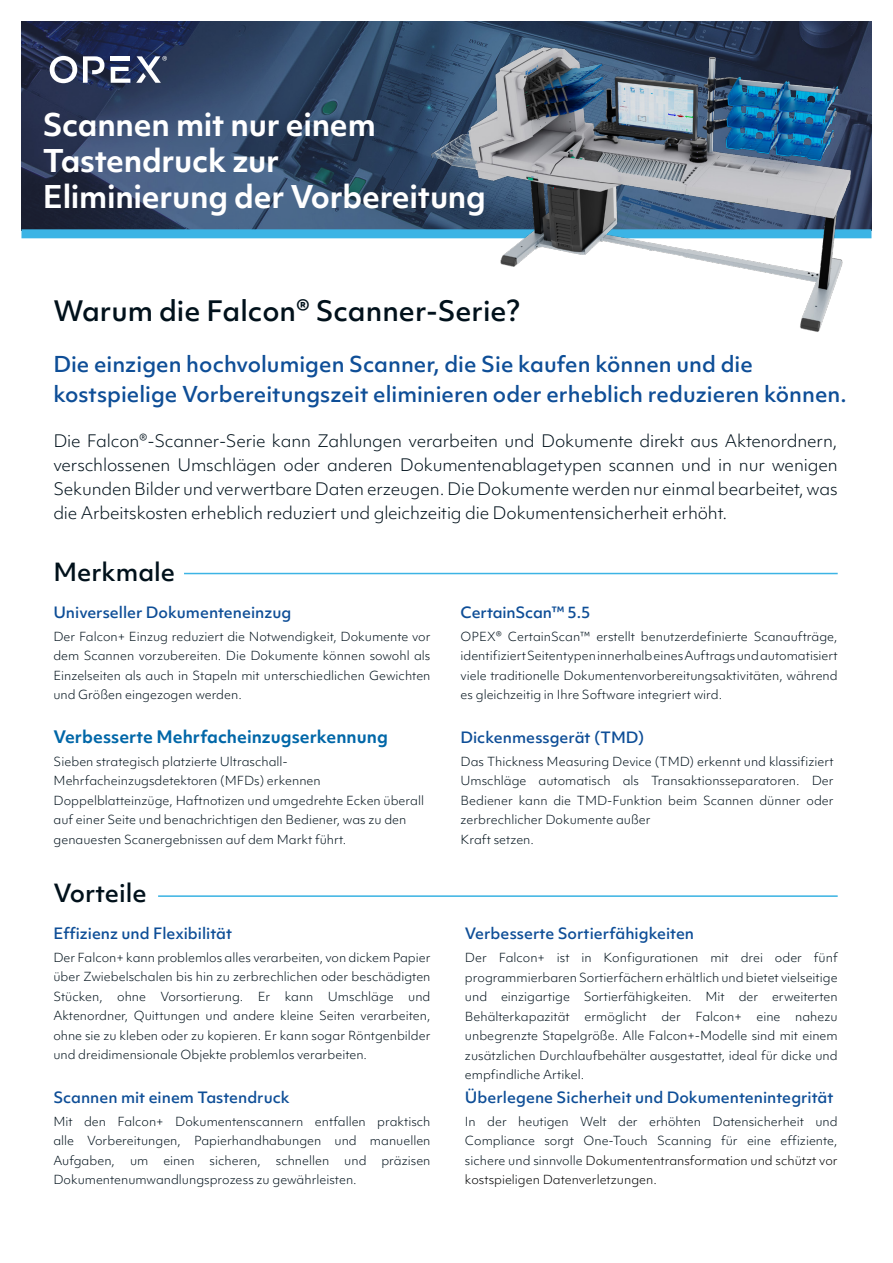
<style>
.page{position:relative;width:893px;height:1263px;background:#fff}
.page>*{position:absolute;margin:0;border:0;box-sizing:border-box;transform-origin:0 0}
.t1{font:700 30px/36px "Objektiv Mk 1";letter-spacing:-.01em;color:#fff}
.t2{font:500 27px "Objektiv Mk 1";color:#01111b}
.t3{font:500 24px "Objektiv Mk 1";color:#01111b}
.t4{font:500 21px/30px "Objektiv Mk 1";color:#0e4e97}
.t5{font:300 16.5px/24px "Objektiv Mk 1";letter-spacing:-.01em;color:#01111b;text-align:justify}
.t6{font:700 16.5px "Objektiv Mk 1";color:#0067a8}
.t7{font:500 15px "Objektiv Mk 1";color:#0e4e97}
.t8{font:300 12px/19.5px "Objektiv Mk 1";color:#01111b;text-align:justify}
.s1{color:#000}
</style>
<div class="page">
<img style="left:21px;top:21px;width:850px;height:208px">
<div style="left:21px;top:229px;width:850px;height:9px;background:#3cb4e5"></div>
<hr style="left:184px;top:573px;width:654px;height:1px;background:#3cb4e5">
<hr style="left:158px;top:895px;width:680px;height:2px;background:#39b2e3">
<img style="left:424px;top:42px;width:433px;height:290px">
<svg style="left:50px;top:56px;width:27px;height:27px"></svg>
<svg style="left:111px;top:67px;width:19px;height:16px"></svg>
<div style="left:111px;top:56px;width:19px;height:5px;background:#fff"></div>
<svg style="left:83px;top:56px;width:21px;height:27px"></svg>
<svg style="left:136px;top:56px;width:31px;height:27px"></svg>
<h1 class="t1" style="left:43px;top:106px;width:445px">Scannen mit nur einem<br>Tastendruck zur<br>Eliminierung der Vorbereitung</h1>
<h2 class="t2" style="left:53px;top:292px;width:468px">Warum die Falcon® Scanner-Serie?</h2>
<h3 class="t4" style="left:53px;top:349px;width:795px">Die einzigen hochvolumigen Scanner, die Sie kaufen können und die kostspielige Vorbereitungszeit eliminieren oder erheblich reduzieren können.</h3>
<p class="t5" style="left:53px;top:429px;width:786px">Die Falcon®-Scanner-Serie kann Zahlungen verarbeiten und Dokumente direkt aus Aktenordnern, verschlossenen Umschlägen oder anderen Dokumentenablagetypen scannen und in nur wenigen Sekunden Bilder und verwertbare Daten erzeugen. Die Dokumente werden nur einmal bearbeitet, was die Arbeitskosten erheblich reduziert und gleichzeitig die Dokumentensicherheit erhöht.</p>
<h3 class="t3" style="left:53px;top:555px;width:123px">Merkmale</h3>
<p class="t7" style="left:53px;top:602px;width:240px">Universeller Dokumenteneinzug</p>
<p class="t8" style="left:53px;top:626px;width:379px">Der Falcon+ Einzug reduziert die Notwendigkeit, Dokumente vor dem Scannen vorzubereiten. Die Dokumente können sowohl als Einzelseiten als auch in Stapeln mit unterschiedlichen Gewichten und Größen eingezogen werden.</p>
<h3 class="t6" style="left:54px;top:725px;width:336px">Verbesserte Mehrfacheinzugserkennung</h3>
<p class="t8" style="left:54px;top:751px;width:372px;text-align:left">Sieben strategisch platzierte Ultraschall-Mehrfacheinzugsdetektoren (MFDs) erkennen Doppelblatteinzüge, Haftnotizen und umgedrehte Ecken überall auf einer Seite und benachrichtigen den Bediener, was zu den genauesten Scanergebnissen auf dem Markt führt.</p>
<h3 class="t3" style="left:53px;top:876px;width:95px">Vorteile</h3>
<p class="t7" style="left:53px;top:923px;width:180px">Effizienz und Flexibilität</p>
<p class="t8" style="left:53px;top:948px;width:379px">Der Falcon+ kann problemlos alles verarbeiten, von dickem Papier über Zwiebelschalen bis hin zu zerbrechlichen oder beschädigten Stücken, ohne Vorsortierung. Er kann Umschläge und Aktenordner, Quittungen und andere kleine Seiten verarbeiten, ohne sie zu kleben oder zu kopieren. Er kann sogar Röntgenbilder und dreidimensionale Objekte problemlos verarbeiten.</p>
<p class="t7" style="left:53px;top:1086px;width:238px">Scannen mit einem Tastendruck</p>
<p class="t8" style="left:53px;top:1111px;width:379px">Mit den Falcon+ Dokumentenscannern entfallen praktisch alle Vorbereitungen, Papierhandhabungen und manuellen Aufgaben, um einen sicheren, schnellen und präzisen Dokumentenumwandlungsprozess zu gewährleisten.</p>
<p class="t7" style="left:460px;top:602px;width:131px">CertainScan™ 5.5</p>
<p class="t8" style="left:460px;top:626px;width:379px">OPEX® CertainScan™ erstellt benutzerdefinierte Scanaufträge, identifiziert Seitentypen innerhalb eines Auftrags und automatisiert viele traditionelle Dokumentenvorbereitungsaktivitäten, während es gleichzeitig in Ihre Software integriert wird.</p>
<p class="t7" style="left:460px;top:727px;width:185px">Dickenmessgerät (TMD)</p>
<p class="t8" style="left:460px;top:751px;width:375px;text-align:left">Das Thickness Measuring Device (TMD) erkennt und klassifiziert Umschläge automatisch als Transaktionsseparatoren. Der Bediener kann die TMD-Funktion beim Scannen dünner oder zerbrechlicher Dokumente außer<br>Kraft setzen.</p>
<p class="t7" style="left:465px;top:923px;width:231px">Verbesserte Sortierfähigkeiten</p>
<p class="t8" style="left:465px;top:948px;width:374px">Der Falcon+ ist in Konfigurationen mit drei oder fünf programmierbaren Sortierfächern erhältlich und bietet vielseitige und einzigartige Sortierfähigkeiten. Mit der erweiterten Behälterkapazität ermöglicht der Falcon+ eine nahezu unbegrenzte Stapelgröße. Alle Falcon+-Modelle sind mit einem zusätzlichen Durchlaufbehälter ausgestattet, ideal für dicke und empfindliche Artikel.</p>
<p class="t7" style="left:465px;top:1087px;width:370px">Überlegene Sicherheit und Dokumentenintegrität</p>
<p class="t8" style="left:465px;top:1111px;width:374px">In der heutigen Welt der erhöhten Datensicherheit und Compliance sorgt One-Touch Scanning für eine effiziente, sichere und sinnvolle <span class="s1">Dokumententransformation und schützt vor kostspieligen Datenverletzungen.</span></p>
</div>
